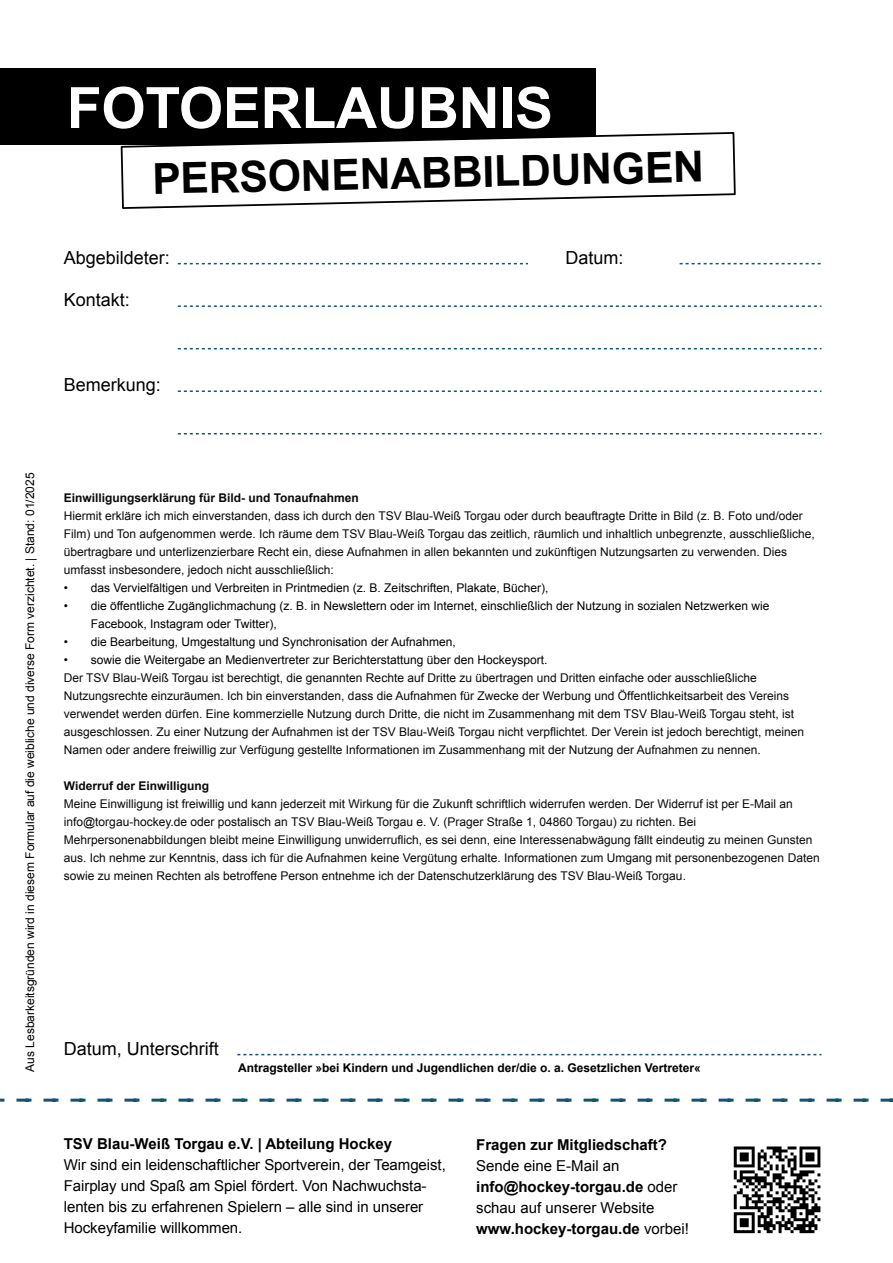
<style>
.page{position:relative;width:893px;height:1263px;background:#fff}
.page>*{position:absolute;margin:0;border:0;box-sizing:border-box;transform-origin:0 0}
.t1{font:57px "font 000000002 d 58 e 20 f";letter-spacing:-.005em;color:#fff}
.t2{font:42.75px "font 000000002 d 58 e 20 f";color:#000}
.t3{font:18px "font 000000002 d 58 e 20 f";color:#000}
.t4{font:15px/21px "font 000000002 d 58 e 20 f";letter-spacing:-.005em;color:#000}
.t5{font:12px/18px "font 000000002 d 58 e 20 f";color:#090908}
.t6{font:12px/18px "font 000000002 d 58 e 20 f";color:#000}
</style>
<div class="page">
<svg style="left:0;top:1098px;width:893px;height:3px"></svg>
<svg style="left:733px;top:1146px;width:88px;height:88px"></svg>
<div style="left:0;top:68px;width:596px;height:77px;background:#000"></div>
<svg style="left:120px;top:132px;width:616px;height:77px"></svg>
<svg style="left:238px;top:1054px;width:583px;height:1px"></svg>
<svg style="left:179px;top:263px;width:348px;height:1px"></svg>
<svg style="left:179px;top:305px;width:642px;height:2px"></svg>
<svg style="left:179px;top:348px;width:642px;height:1px"></svg>
<svg style="left:179px;top:390px;width:642px;height:2px"></svg>
<svg style="left:179px;top:433px;width:642px;height:1px"></svg>
<svg style="left:680px;top:263px;width:141px;height:1px"></svg>
<h1 class="t1" style="left:67px;top:76px;width:488px">FOTOERLAUBNIS</h1>
<h2 class="t2" style="left:152px;top:154px;width:553px;rotate:-1deg">PERSONENABBILDUNGEN</h2>
<h3 class="t3" style="left:64px;top:247px;width:108px">Abgebildeter:</h3>
<h3 class="t3" style="left:64px;top:290px;width:68px">Kontakt:</h3>
<h3 class="t3" style="left:64px;top:375px;width:99px">Bemerkung:</h3>
<h3 class="t3" style="left:566px;top:247px;width:60px">Datum:</h3>
<p class="t6" style="left:21px;top:1071px;width:600px;rotate:-90deg">Aus Lesbarkeitsgründen wird in diesem Formular auf die weibliche und diverse Form verzichtet. | Stand: 01/2025</p>
<p class="t5" style="left:64px;top:489px;width:752px">Einwilligungserklärung für Bild- und Tonaufnahmen<br>Hiermit erkläre ich mich einverstanden, dass ich durch den TSV Blau-Weiß Torgau oder durch beauftragte Dritte in Bild (z. B. Foto und/oder Film) und Ton aufgenommen werde. Ich räume dem TSV Blau-Weiß Torgau das zeitlich, räumlich und inhaltlich unbegrenzte, ausschließliche, übertragbare und unterlizenzierbare Recht ein, diese Aufnahmen in allen bekannten und zukünftigen Nutzungsarten zu verwenden. Dies umfasst insbesondere, jedoch nicht ausschließlich:</p>
<p class="t6" style="left:64px;top:579px;width:486px">• das Vervielfältigen und Verbreiten in Printmedien (z. B. Zeitschriften, Plakate, Bücher),</p>
<p class="t6" style="left:91px;top:597px;width:680px;text-indent:-27px">• die öffentliche Zugänglichmachung (z. B. in Newslettern oder im Internet, einschließlich der Nutzung in sozialen Netzwerken wie<br>Facebook, Instagram oder Twitter),</p>
<p class="t6" style="left:64px;top:633px;width:393px">• die Bearbeitung, Umgestaltung und Synchronisation der Aufnahmen,</p>
<p class="t6" style="left:64px;top:651px;width:485px">• sowie die Weitergabe an Medienvertreter zur Berichterstattung über den Hockeysport.</p>
<p class="t5" style="left:64px;top:669px;width:742px">Der TSV Blau-Weiß Torgau ist berechtigt, die genannten Rechte auf Dritte zu übertragen und Dritten einfache oder ausschließliche Nutzungsrechte einzuräumen. Ich bin einverstanden, dass die Aufnahmen für Zwecke der Werbung und Öffentlichkeitsarbeit des Vereins verwendet werden dürfen. Eine kommerzielle Nutzung durch Dritte, die nicht im Zusammenhang mit dem TSV Blau-Weiß Torgau steht, ist ausgeschlossen. Zu einer Nutzung der Aufnahmen ist der TSV Blau-Weiß Torgau nicht verpflichtet. Der Verein ist jedoch berechtigt, meinen Namen oder andere freiwillig zur Verfügung gestellte Informationen im Zusammenhang mit der Nutzung der Aufnahmen zu nennen.</p>
<p class="t5" style="left:64px;top:777px;width:757px">Widerruf der Einwilligung<br>Meine Einwilligung ist freiwillig und kann jederzeit mit Wirkung für die Zukunft schriftlich widerrufen werden. Der Widerruf ist per E-Mail an info@torgau-hockey.de oder postalisch an TSV Blau-Weiß Torgau e. V. (Prager Straße 1, 04860 Torgau) zu richten. Bei Mehrpersonenabbildungen bleibt meine Einwilligung unwiderruflich, es sei denn, eine Interessenabwägung fällt eindeutig zu meinen Gunsten aus. Ich nehme zur Kenntnis, dass ich für die Aufnahmen keine Vergütung erhalte. Informationen zum Umgang mit personenbezogenen Daten sowie zu meinen Rechten als betroffene Person entnehme ich der Datenschutzerklärung des TSV Blau-Weiß Torgau.</p>
<h3 class="t3" style="left:64px;top:1038px;width:157px">Datum, Unterschrift</h3>
<p class="t6" style="left:238px;top:1058px;width:464px">Antragsteller »bei Kindern und Jugendlichen der/die o. a. Gesetzlichen Vertreter«</p>
<p class="t4" style="left:64px;top:1133px;width:384px">TSV Blau-Weiß Torgau e.V. | Abteilung Hockey<br>Wir sind ein leidenschaftlicher Sportverein, der Teamgeist, Fairplay und Spaß am Spiel fördert. Von Nachwuchsta&shy;lenten bis zu erfahrenen Spielern – alle sind in unserer Hockeyfamilie willkommen.</p>
<p class="t4" style="left:476px;top:1134px;width:214px">Fragen zur Mitgliedschaft?<br>Sende eine E-Mail an info@hockey-torgau.de oder schau auf unserer Website www.hockey-torgau.de vorbei!</p>
</div>
